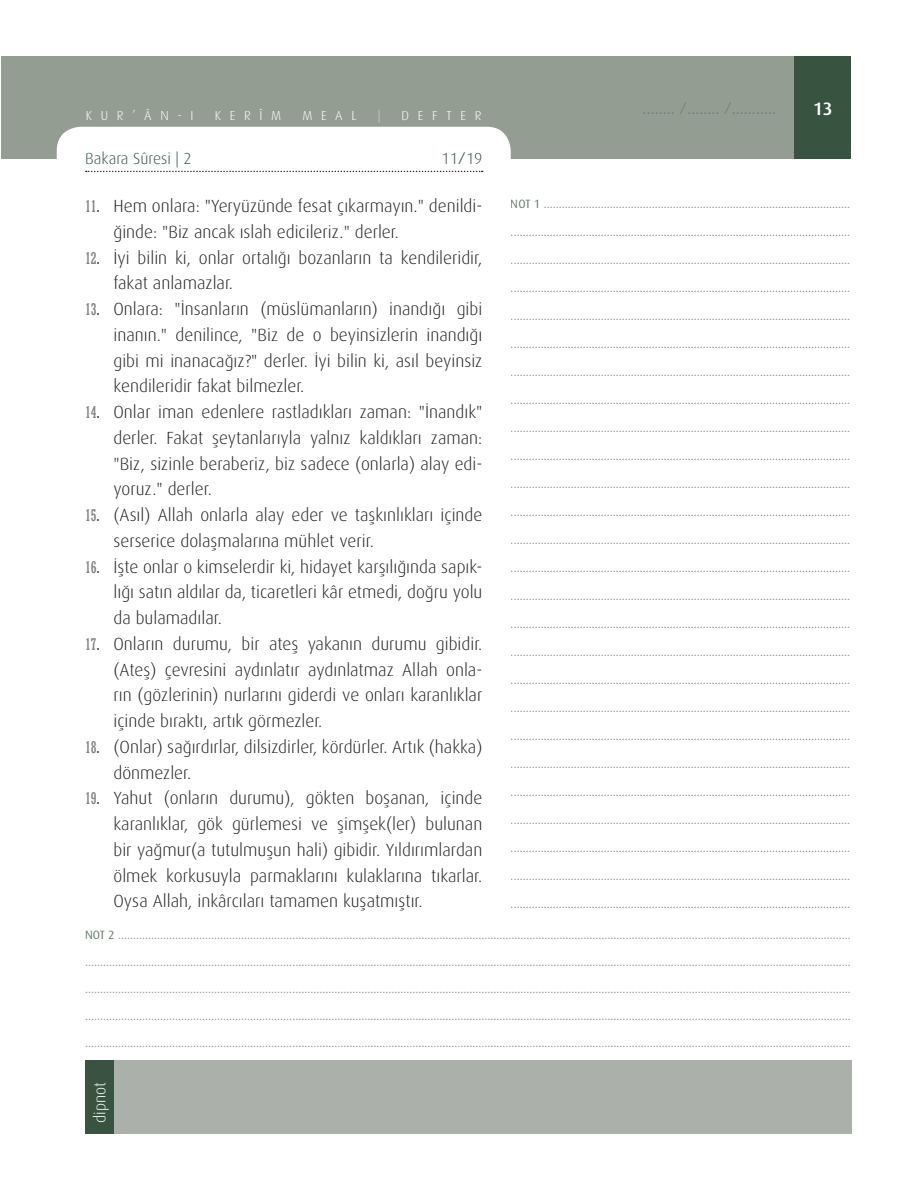
<style>
.page{position:relative;width:908px;height:1191px;background:#fff}
.page>*{position:absolute;margin:0;border:0;box-sizing:border-box;transform-origin:0 0}
.t1{font:500 18px "Dax Pro";color:#fff}
.t2{font:300 17.6px/25.8px "Dax Pro";color:#231f20;text-align:justify}
.t3{font:16px "Dax Pro";color:#6c6d70}
.t4{font:300 16px "Dax Pro";color:#385441}
.t5{font:300 16px "Dax Pro";color:#fff}
.t6{font:300 13px "Dax Pro";letter-spacing:.67em;color:#fff}
.t7{font:300 13px "Dax Pro";color:#d1d2d4}
.t8{font:12px "Dax Pro";color:#6c6d70}
.t9{font:12px "Dax Pro";color:#687868}
.s1{font-family:"Rockwell";font-weight:400;font-stretch:condensed}
.s2{font-family:"Rockwell";font-stretch:condensed;color:#687868}
.s3{font-family:"Rockwell";font-weight:400;font-stretch:condensed;font-size:16px;color:#808285}
.s4{font-family:"Rockwell";font-weight:400;font-stretch:condensed;font-size:16px;color:#385441}
.s5{color:#385441}
</style>
<div class="page">
<div style="left:1px;top:57px;width:793px;height:102px;background:#939d92"></div>
<div style="left:85px;top:1060px;width:765px;height:74px;background:#abb1aa"></div>
<div style="left:794px;top:57px;width:56px;height:102px;background:#385441"></div>
<div style="left:57px;top:127px;width:453px;height:66px;background:#fff;border-radius:24px"></div>
<svg style="left:86px;top:171px;width:396px;height:1px"></svg>
<div style="left:85px;top:1060px;width:28px;height:74px;background:#385441"></div>
<p class="t6" style="left:86px;top:107px;width:109px">KUR’ÂN-I</p>
<p class="t6" style="left:214px;top:107px;width:68px">KERÎM</p>
<p class="t6" style="left:302px;top:107px;width:56px">MEAL</p>
<p class="t7" style="left:377px;top:107px;width:4px">|</p>
<p class="t6" style="left:401px;top:107px;width:81px">DEFTER</p>
<h3 class="t4" style="left:85px;top:148px;width:108px">Bakara Sûresi | 2</h3>
<h3 class="t4" style="left:441px;top:148px;width:42px">11<span class="s1">/</span>19</h3>
<h3 class="t3" style="left:642px;top:98px;width:135px">........ <span class="s2">/</span>........ <span class="s2">/</span>...........</h3>
<h1 class="t1" style="left:812px;top:97px;width:21px">13</h1>
<h2 class="t2" style="left:113px;top:193px;width:370px;text-indent:-28px"><span class="s3">11</span><span class="s4">.</span> Hem onlara: "Yeryüzünde fesat çıkarmayın." denildi&shy;ğinde: "Biz ancak ıslah edicileriz." derler.</h2>
<h2 class="t2" style="left:113px;top:244px;width:370px;text-indent:-28px"><span class="s3">12</span><span class="s4">.</span> İyi bilin ki, onlar ortalığı bozanların ta kendileridir, fakat anlamazlar.</h2>
<h2 class="t2" style="left:113px;top:296px;width:370px;text-indent:-28px"><span class="s3">13</span><span class="s4">.</span> Onlara: "İnsanların (müslümanların) inandığı gibi inanın." denilince, "Biz de o beyinsizlerin inandığı gibi mi inanacağız?" derler. İyi bilin ki, asıl beyinsiz kendileridir fakat bilmezler.</h2>
<h2 class="t2" style="left:113px;top:399px;width:370px;text-indent:-28px"><span class="s3">14</span><span class="s4">.</span> Onlar iman edenlere rastladıkları zaman: "İnandık" derler. Fakat şeytanlarıyla yalnız kaldıkları zaman: "Biz, sizinle beraberiz, biz sadece (onlarla) alay edi&shy;yoruz." derler.</h2>
<h2 class="t2" style="left:113px;top:501px;width:370px;text-indent:-28px"><span class="s3">15</span><span class="s4">.</span> (Asıl) Allah onlarla alay eder ve taşkınlıkları içinde serserice dolaşmalarına mühlet verir.</h2>
<h2 class="t2" style="left:113px;top:553px;width:370px;text-indent:-28px"><span class="s3">16</span><span class="s4">.</span> İşte onlar o kimselerdir ki, hidayet karşılığında sapık&shy;lığı satın aldılar da, ticaretleri kâr etmedi, doğru yolu da bulamadılar.</h2>
<h2 class="t2" style="left:113px;top:630px;width:370px;text-indent:-28px"><span class="s3">17</span><span class="s4">.</span> Onların durumu, bir ateş yakanın durumu gibidir. (Ateş) çevresini aydınlatır aydınlatmaz Allah onla&shy;rın (gözlerinin) nurlarını giderdi ve onları karanlıklar içinde bıraktı, artık görmezler.</h2>
<h2 class="t2" style="left:113px;top:733px;width:370px;text-indent:-28px"><span class="s3">18</span><span class="s4">.</span> (Onlar) sağırdırlar, dilsizdirler, kördürler. Artık (hakka) dönmezler.</h2>
<p class="t2" style="left:113px;top:785px;width:370px;text-indent:-28px"><span class="s3">19</span><span class="s4">.</span> Yahut (onların durumu), gökten boşanan, içinde karanlıklar, gök gürlemesi ve şimşek(ler) bulunan bir yağmur(a tutulmuşun hali) gibidir. Yıldırımlardan ölmek korkusuyla parmaklarını kulaklarına tıkarlar.<br>Oysa Allah, inkârcıları tamamen kuşatmıştır.</p>
<p class="t8" style="left:510px;top:196px;width:341px"><span class="s5">NOT 1</span> ......................................................................................................</p>
<p class="t8" style="left:510px;top:224px;width:340px">.................................................................................................................</p>
<p class="t8" style="left:510px;top:252px;width:340px">.................................................................................................................</p>
<p class="t8" style="left:510px;top:280px;width:340px">.................................................................................................................</p>
<p class="t8" style="left:510px;top:308px;width:340px">.................................................................................................................</p>
<p class="t8" style="left:510px;top:336px;width:340px">.................................................................................................................</p>
<p class="t8" style="left:510px;top:364px;width:340px">.................................................................................................................</p>
<p class="t8" style="left:510px;top:392px;width:340px">.................................................................................................................</p>
<p class="t8" style="left:510px;top:420px;width:340px">.................................................................................................................</p>
<p class="t8" style="left:510px;top:448px;width:340px">.................................................................................................................</p>
<p class="t8" style="left:510px;top:476px;width:340px">.................................................................................................................</p>
<p class="t8" style="left:510px;top:504px;width:340px">.................................................................................................................</p>
<p class="t8" style="left:510px;top:532px;width:340px">.................................................................................................................</p>
<p class="t8" style="left:510px;top:560px;width:340px">.................................................................................................................</p>
<p class="t8" style="left:510px;top:588px;width:340px">.................................................................................................................</p>
<p class="t8" style="left:510px;top:616px;width:340px">.................................................................................................................</p>
<p class="t8" style="left:510px;top:644px;width:340px">.................................................................................................................</p>
<p class="t8" style="left:510px;top:672px;width:340px">.................................................................................................................</p>
<p class="t8" style="left:510px;top:700px;width:340px">.................................................................................................................</p>
<p class="t8" style="left:510px;top:728px;width:340px">.................................................................................................................</p>
<p class="t8" style="left:510px;top:756px;width:340px">.................................................................................................................</p>
<p class="t8" style="left:510px;top:784px;width:340px">.................................................................................................................</p>
<p class="t8" style="left:510px;top:812px;width:340px">.................................................................................................................</p>
<p class="t8" style="left:510px;top:840px;width:340px">.................................................................................................................</p>
<p class="t8" style="left:510px;top:868px;width:340px">.................................................................................................................</p>
<p class="t8" style="left:510px;top:896px;width:340px">.................................................................................................................</p>
<p class="t9" style="left:85px;top:927px;width:767px"><span class="s5">NOT 2</span> ....................................................................................................................................................................................................................................................</p>
<p class="t9" style="left:85px;top:954px;width:767px">...............................................................................................................................................................................................................................................................</p>
<p class="t9" style="left:85px;top:981px;width:767px">...............................................................................................................................................................................................................................................................</p>
<p class="t9" style="left:85px;top:1008px;width:767px">...............................................................................................................................................................................................................................................................</p>
<p class="t9" style="left:85px;top:1035px;width:767px">...............................................................................................................................................................................................................................................................</p>
<h3 class="t5" style="left:90px;top:1123px;width:42px;rotate:-90deg">dipnot</h3>
</div>
